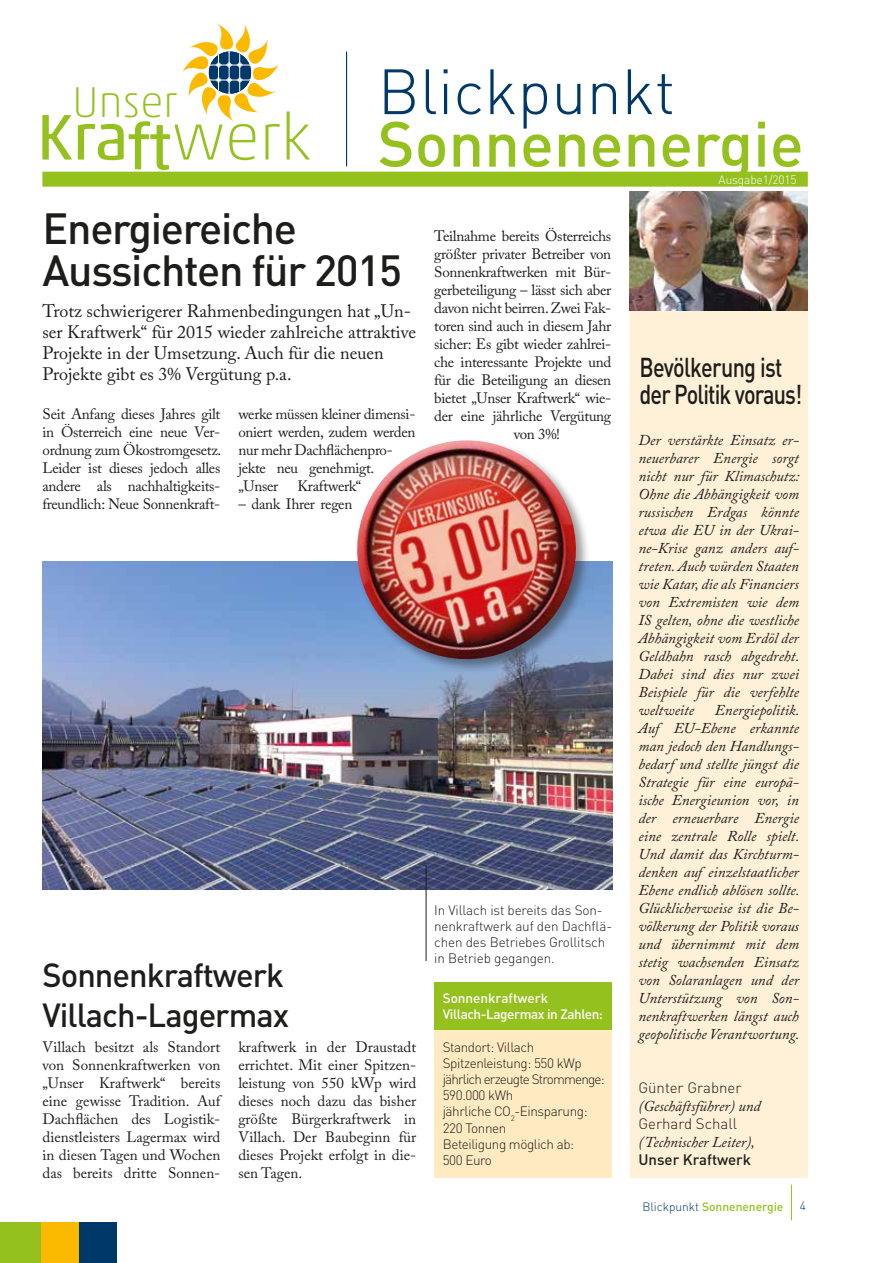
<style>
.page{position:relative;width:893px;height:1263px;background:#fff}
.page>*{position:absolute;margin:0;border:0;box-sizing:border-box;transform-origin:0 0}
.t1{font:500 62.85px "DIN";color:#95c11f}
.t2{font:300 62.85px "DIN";color:#003869}
.t3{font:100 43.8px "Akko Pro";color:#95c11f}
.t4{font:500 43.05px/41.7px "DIN";letter-spacing:-.03em;color:#1d1d1b}
.t5{font:500 33px/39.6px "DIN";letter-spacing:-.03em;color:#1d1d1b}
.t6{font:500 27px/27px "DIN";letter-spacing:-.04em;color:#1d1d1b;scale:.8 1}
.t7{font:18px/21px "Adobe Caslon Pro";color:#1d1d1b}
.t8{font:15px/18px "Adobe Caslon Pro";letter-spacing:-.02em;color:#1d1d1b;text-align:justify}
.t9{font:italic 15px/18px "Adobe Caslon Pro";color:#1d1d1b;text-align:justify}
.t10{font:300 15px "DIN";color:#1d1d1b}
.t11{font:500 15px "DIN";color:#1d1d1b}
.t12{font:300 13.5px/16.2px "DIN";letter-spacing:-.03em;color:#1d1d1b}
.t13{font:300 13.5px/16.2px "DIN";letter-spacing:-.01em;color:#1d1d1b}
.t14{font:500 13.5px/16.2px "DIN";letter-spacing:-.03em;color:#fff}
.t15{font:300 12px "DIN";letter-spacing:-.01em;color:#fff}
.t16{font:500 12px "DIN";color:#95c11f}
.t17{font:300 12px "DIN";color:#003869}
.s1{font-weight:300;color:#003869}
</style>
<div class="page">
<div style="left:0;top:1223px;width:40px;height:40px;background:#95c11f"></div>
<div style="left:41px;top:1223px;width:38px;height:40px;background:#fbba00"></div>
<div style="left:80px;top:1223px;width:37px;height:40px;background:#003869"></div>
<hr style="left:791px;top:1184px;width:1px;height:36px;background:#95c11f">
<svg style="left:42px;top:23px;width:268px;height:147px"></svg>
<hr style="left:209px;top:51px;width:1px;height:43px;background:#b3b2b2">
<hr style="left:218px;top:51px;width:1px;height:43px;background:#fff">
<hr style="left:229px;top:51px;width:1px;height:43px;background:#fff">
<hr style="left:239px;top:51px;width:1px;height:43px;background:#fff">
<hr style="left:251px;top:51px;width:1px;height:43px;background:#b3b2b2">
<hr style="left:209px;top:65px;width:42px;height:1px;background:#fff">
<hr style="left:209px;top:80px;width:42px;height:1px;background:#fff">
<hr style="left:346px;top:52px;width:1px;height:114px;background:#003869">
<div style="left:42px;top:172px;width:766px;height:15px;background:#95c11f"></div>
<div style="left:630px;top:311px;width:178px;height:867px;background:#fff1d7"></div>
<img style="left:630px;top:191px;width:178px;height:120px">
<img style="left:43px;top:561px;width:569px;height:329px">
<div style="left:355px;top:438px;width:235px;height:235px;background:#1d1d1b;opacity:.44"></div>
<img style="left:345px;top:440px;width:243px;height:231px">
<div style="left:434px;top:982px;width:178px;height:196px;background:#ffeac1"></div>
<div style="left:434px;top:982px;width:178px;height:48px;background:#95c11f"></div>
<hr style="left:426px;top:865px;width:1px;height:96px;background:#1d1d1b">
<h2 class="t3" style="left:73px;top:75px;width:106px">Unser</h2>
<h1 class="t2" style="left:378px;top:53px;width:299px">Blickpunkt</h1>
<h1 class="t1" style="left:378px;top:104px;width:428px">Sonnenenergie</h1>
<p class="t15" style="left:721px;top:172px;width:82px">Ausgabe 2/2014</p>
<p class="t15" style="left:719px;top:172px;width:80px">Ausgabe1/2015</p>
<h3 class="t4" style="left:43px;top:206px;width:361px">Energiereiche<br>Aussichten für 2015</h3>
<p class="t7" style="left:43px;top:301px;width:375px">Trotz schwierigerer Rahmenbedingungen hat „Un&shy;ser Kraftwerk“ für 2015 wieder zahlreiche attraktive Projekte in der Umsetzung. Auch für die neuen Projekte gibt es 3% Vergütung p.a.</p>
<p class="t8" style="left:43px;top:405px;width:180px">Seit Anfang dieses Jahres gilt in Österreich eine neue Ver&shy;ordnung zum Ökostromgesetz.<br>Leider ist dieses jedoch alles andere als nachhaltigkeits&shy;freundlich: Neue Sonnenkraft-</p>
<p class="t8" style="left:238px;top:405px;width:179px;text-align:left">werke müssen kleiner dimensi&shy;oniert werden, zudem werden nur mehr Dachflächenpro&shy;jekte neu genehmigt. „Unser</p>
<p class="t8" style="left:298px;top:477px;width:65px">Kraftwerk“</p>
<p class="t8" style="left:238px;top:495px;width:115px">– dank Ihrer regen</p>
<p class="t8" style="left:434px;top:226px;width:179px">Teilnahme bereits Österreichs</p>
<p class="t8" style="left:434px;top:244px;width:178px">größter privater Betreiber von</p>
<p class="t8" style="left:434px;top:262px;width:179px">Sonnenkraftwerken mit Bür-</p>
<p class="t8" style="left:434px;top:280px;width:178px">gerbeteiligung – lässt sich aber</p>
<p class="t8" style="left:434px;top:298px;width:179px">davon nicht beirren. Zwei Fak-</p>
<p class="t8" style="left:434px;top:316px;width:178px">toren sind auch in diesem Jahr</p>
<p class="t8" style="left:434px;top:334px;width:179px">sicher: Es gibt wieder zahlrei-</p>
<p class="t8" style="left:434px;top:352px;width:178px">che interessante Projekte und</p>
<p class="t8" style="left:434px;top:370px;width:178px">für die Beteiligung an diesen</p>
<p class="t8" style="left:434px;top:388px;width:179px">bietet „Unser Kraftwerk“ wie-</p>
<p class="t8" style="left:434px;top:406px;width:179px">der eine jährliche Vergütung</p>
<p class="t8" style="left:514px;top:424px;width:48px">von 3%!</p>
<h3 class="t5" style="left:43px;top:954px;width:248px">Sonnenkraftwerk<br>Villach-Lagermax</h3>
<p class="t8" style="left:43px;top:1038px;width:179px">Villach besitzt als Standort von Sonnenkraftwerken von „Unser Kraftwerk“ bereits eine gewisse Tradition. Auf Dachflächen des Logistik&shy;dienstleisters Lagermax wird in diesen Tagen und Wochen das bereits dritte Sonnen-</p>
<p class="t8" style="left:238px;top:1038px;width:179px">kraftwerk in der Draustadt errichtet. Mit einer Spitzen&shy;leistung von 550 kWp wird dieses noch dazu das bisher größte Bürgerkraftwerk in Villach. Der Baubeginn für dieses Projekt erfolgt in die&shy;sen Tagen.</p>
<p class="t13" style="left:434px;top:901px;width:179px">In Villach ist bereits das Son&shy;nenkraftwerk auf den Dachflä&shy;chen des Betriebes Grollitsch in Betrieb gegangen.</p>
<p class="t14" style="left:443px;top:989px;width:162px">Sonnenkraftwerk<br>Villach-Lagermax in Zahlen:</p>
<p class="t12" style="left:443px;top:1038px;width:163px">Standort: Villach<br>Spitzenleistung: 550 kWp jährlich erzeugte Strommenge:<br>590.000 kWh<br>jährliche CO<sub>2</sub>-Einsparung:<br>220 Tonnen<br>Beteiligung möglich ab:<br>500 Euro</p>
<h3 class="t6" style="left:639px;top:353px;width:205px">Bevölkerung ist der Politik voraus!</h3>
<p class="t9" style="left:638px;top:430px;width:162px">Der verstärkte Einsatz er&shy;neuerbarer Energie sorgt nicht nur für Klimaschutz:<br>Ohne die Abhängigkeit vom russischen Erdgas könnte etwa die EU in der Ukrai&shy;ne-Krise ganz anders auf&shy;treten. Auch würden Staaten wie Katar, die als Financiers von Extremisten wie dem IS gelten, ohne die westliche Abhängigkeit vom Erdöl der Geldhahn rasch abgedreht.<br>Dabei sind dies nur zwei Beispiele für die verfehlte weltweite</p>
<p class="t9" style="left:638px;top:700px;width:162px;text-indent:76px">Energiepolitik.<br>Auf EU-Ebene erkannte man jedoch den Handlungs&shy;bedarf und stellte jüngst die Strategie für eine europä&shy;ische Energieunion vor, in der erneuerbare Energie eine zentrale Rolle spielt.<br>Und damit das Kirchturm&shy;denken auf einzelstaatlicher Ebene endlich ablösen sollte.<br>Glücklicherweise ist die Be&shy;völkerung der Politik voraus und übernimmt mit dem stetig wachsenden Einsatz von Solaranlagen und der Unterstützung von Son&shy;nenkraftwerken längst auch geopolitische Verantwortung.</p>
<p class="t10" style="left:638px;top:1078px;width:105px">Günter Grabner</p>
<p class="t9" style="left:638px;top:1096px;width:124px">(Geschäftsführer) und</p>
<p class="t10" style="left:638px;top:1114px;width:100px">Gerhard Schall</p>
<p class="t9" style="left:638px;top:1132px;width:118px">(Technischer Leiter),</p>
<p class="t11" style="left:638px;top:1150px;width:114px">Unser Kraftwerk</p>
<p class="t16" style="left:642px;top:1198px;width:142px"><span class="s1">Blickpunkt</span> Sonnenenergie</p>
<p class="t17" style="left:800px;top:1198px;width:8px">4</p>
</div>
